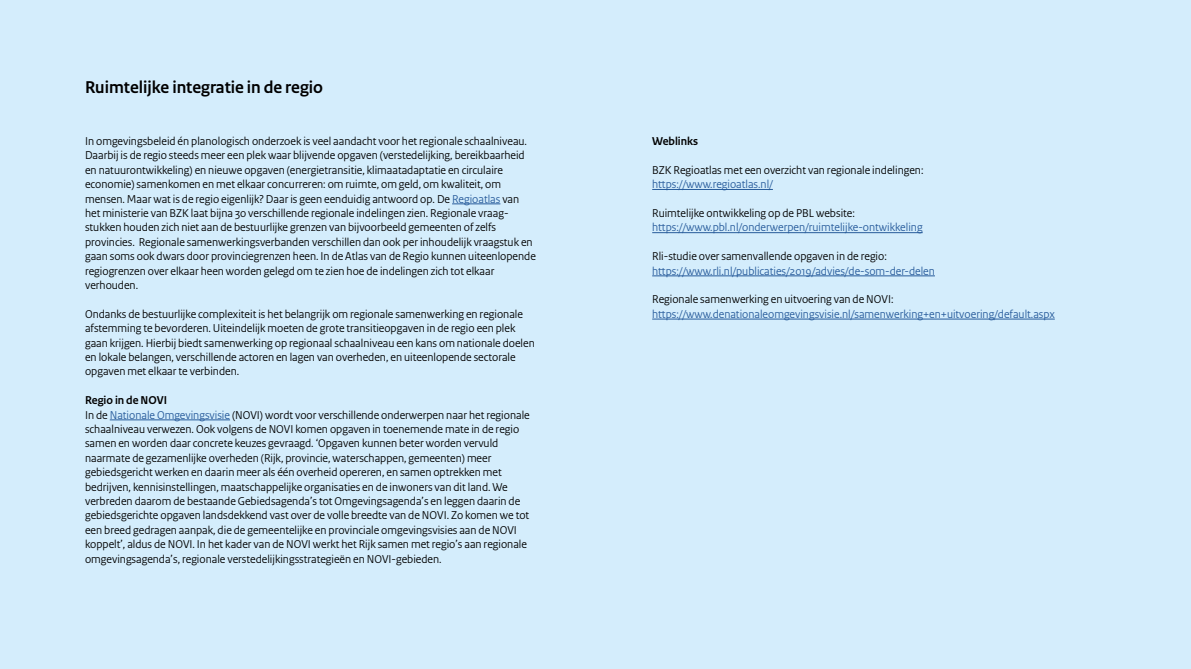
<style>
.page{position:relative;width:1191px;height:669px;background:#d4edfc}
.page>*{position:absolute;margin:0;border:0;box-sizing:border-box;transform-origin:0 0}
.t1{font:700 18px "Rijksoverheid Sans Heading";color:#000}
.t2{font:12px/14.4px "Rijksoverheid Sans Heading";color:#000}
.t3{font:12px "Rijksoverheid Sans Heading";color:#275b9b}
.t4{font:700 12px "Rijksoverheid Sans Heading";color:#000}
.s1{color:#275b9b}
.s2{font-weight:700}
</style>
<div class="page">
<hr style="left:452px;top:204px;width:48px;height:1px;background:#275b9b">
<hr style="left:110px;top:420px;width:120px;height:1px;background:#275b9b">
<hr style="left:652px;top:189px;width:121px;height:1px;background:#275b9b">
<hr style="left:652px;top:232px;width:270px;height:1px;background:#275b9b">
<hr style="left:652px;top:276px;width:283px;height:1px;background:#275b9b">
<hr style="left:652px;top:319px;width:402px;height:1px;background:#275b9b">
<h1 class="t1" style="left:85px;top:77px;width:239px">Ruimtelijke integratie in de regio</h1>
<p class="t2" style="left:85px;top:134px;width:452px">In omgevingsbeleid én planologisch onderzoek is veel aandacht voor het regionale schaalniveau.<br>Daarbij is de regio steeds meer een plek waar blijvende opgaven (verstedelijking, bereikbaarheid en natuurontwikkeling) en nieuwe opgaven (energietransitie, klimaatadaptatie en circulaire economie) samenkomen en met elkaar concurreren: om ruimte, om geld, om kwaliteit, om mensen. Maar wat is de regio eigenlijk? Daar is geen eenduidig antwoord op. De <span class="s1">Regioatlas</span> van het ministerie van BZK laat bijna 30 verschillende regionale indelingen zien. Regionale vraag&shy;stukken houden zich niet aan de bestuurlijke grenzen van bijvoorbeeld gemeenten of zelfs provincies. Regionale samenwerkingsverbanden verschillen dan ook per inhoudelijk vraagstuk en gaan soms ook dwars door provinciegrenzen heen. In de Atlas van de Regio kunnen uiteenlopende regiogrenzen over elkaar heen worden gelegd om te zien hoe de indelingen zich tot elkaar verhouden.</p>
<p class="t2" style="left:85px;top:307px;width:451px">Ondanks de bestuurlijke complexiteit is het belangrijk om regionale samenwerking en regionale afstemming te bevorderen. Uiteindelijk moeten de grote transitieopgaven in de regio een plek gaan krijgen. Hierbij biedt samenwerking op regionaal schaalniveau een kans om nationale doelen en lokale belangen, verschillende actoren en lagen van overheden, en uiteenlopende sectorale opgaven met elkaar te verbinden.</p>
<p class="t2" style="left:85px;top:393px;width:446px"><span class="s2">Regio in de NOVI<br></span>In de <span class="s1">Nationale Omgevingsvisie</span> (NOVI) wordt voor verschillende onderwerpen naar het regionale schaalniveau verwezen. Ook volgens de NOVI komen opgaven in toenemende mate in de regio samen en worden daar concrete keuzes gevraagd. ‘Opgaven kunnen beter worden vervuld naarmate de gezamenlijke overheden (Rijk, provincie, waterschappen, gemeenten) meer gebiedsgericht werken en daarin meer als één overheid opereren, en samen optrekken met bedrijven, kennisinstellingen, maatschappelijke organisaties en de inwoners van dit land. We verbreden daarom de bestaande Gebiedsagenda’s tot Omgevingsagenda’s en leggen daarin de gebiedsgerichte opgaven landsdekkend vast over de volle breedte van de NOVI. Zo komen we tot een breed gedragen aanpak, die de gemeentelijke en provinciale omgevingsvisies aan de NOVI koppelt’, aldus de NOVI. In het kader van de NOVI werkt het Rijk samen met regio’s aan regionale omgevingsagenda’s, regionale verstedelijkingsstrategieën en NOVI-gebieden.</p>
<p class="t4" style="left:652px;top:134px;width:47px">Weblinks</p>
<p class="t2" style="left:652px;top:163px;width:273px">BZK Regioatlas met een overzicht van regionale indelingen:</p>
<p class="t3" style="left:652px;top:177px;width:122px">https://www.regioatlas.nl/</p>
<p class="t2" style="left:652px;top:206px;width:204px">Ruimtelijke ontwikkeling op de PBL website:</p>
<p class="t3" style="left:652px;top:221px;width:272px">https://www.pbl.nl/onderwerpen/ruimtelijke-ontwikkeling</p>
<p class="t2" style="left:652px;top:249px;width:236px">Rli-studie over samenvallende opgaven in de regio:</p>
<p class="t3" style="left:652px;top:264px;width:284px">https://www.rli.nl/publicaties/2019/advies/de-som-der-delen</p>
<p class="t2" style="left:652px;top:293px;width:243px">Regionale samenwerking en uitvoering van de NOVI:</p>
<p class="t3" style="left:652px;top:307px;width:404px">https://www.denationaleomgevingsvisie.nl/samenwerking+en+uitvoering/default.aspx</p>
</div>
